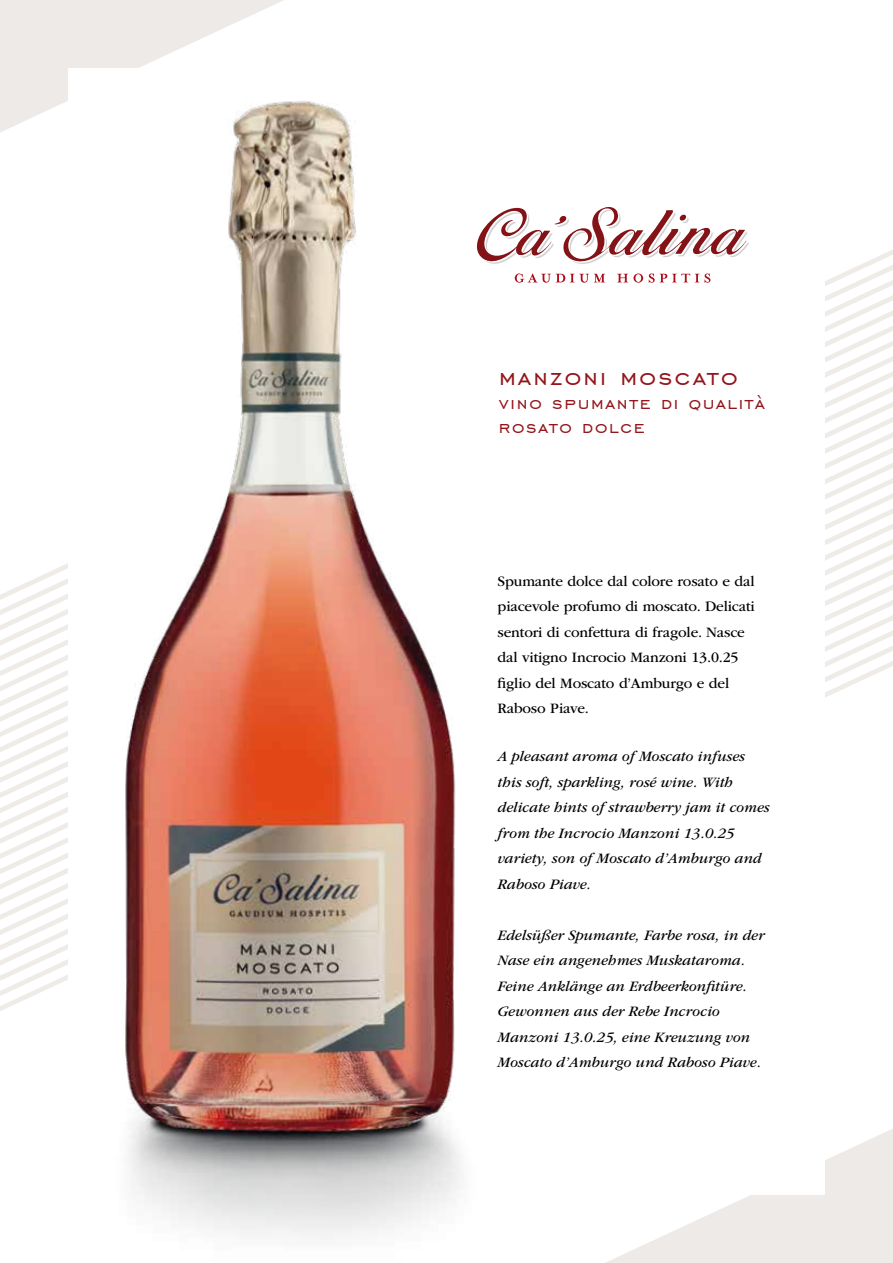
<style>
.page{position:relative;width:893px;height:1263px;background:#fff}
.page>*{position:absolute;margin:0;border:0;box-sizing:border-box;transform-origin:0 0}
.t1{font:28.5px "Engravers Gothic BT";letter-spacing:.08em;color:#94151b}
.t2{font:21.3px/24px "Engravers Gothic BT";letter-spacing:.08em;color:#94151b}
.t3{font:italic 15px/25.5px "ITC Garamond Std";color:#000}
.t4{font:15px/25.5px "ITC Garamond Std";letter-spacing:-.01em;color:#000}
</style>
<div class="page">
<svg style="left:0;top:588px;width:15px;height:423px"></svg>
<svg style="left:825px;top:250px;width:68px;height:447px"></svg>
<svg style="left:606px;top:1129px;width:287px;height:134px"></svg>
<svg style="left:0;top:0;width:284px;height:132px"></svg>
<svg style="left:534px;top:207px;width:215px;height:76px"></svg>
<img style="left:15px;top:70px;width:519px;height:1169px">
<h1 class="t1" style="left:499px;top:362px;width:240px">manzoni moscato</h1>
<h2 class="t2" style="left:499px;top:391px;width:268px">vino spumante di qualità rosato dolce</h2>
<p class="t4" style="left:497px;top:568px;width:259px">Spumante dolce dal colore rosato e dal piacevole profumo di moscato. Delicati sentori di confettura di fragole. Nasce dal vitigno Incrocio Manzoni 13.0.25 figlio del Moscato d’Amburgo e del Raboso Piave.</p>
<p class="t3" style="left:497px;top:744px;width:274px">A pleasant aroma of Moscato infuses this soft, sparkling, rosé wine. With delicate hints of strawberry jam it comes from the Incrocio Manzoni 13.0.25 variety, son of Moscato d’Amburgo and Raboso Piave.</p>
<p class="t3" style="left:497px;top:922px;width:268px">Edelsüßer Spumante, Farbe rosa, in der Nase ein angenehmes Muskataroma.<br>Feine Anklänge an Erdbeerkonfitüre.<br>Gewonnen aus der Rebe Incrocio Manzoni 13.0.25, eine Kreuzung von Moscato d’Amburgo und Raboso Piave.</p>
</div>
